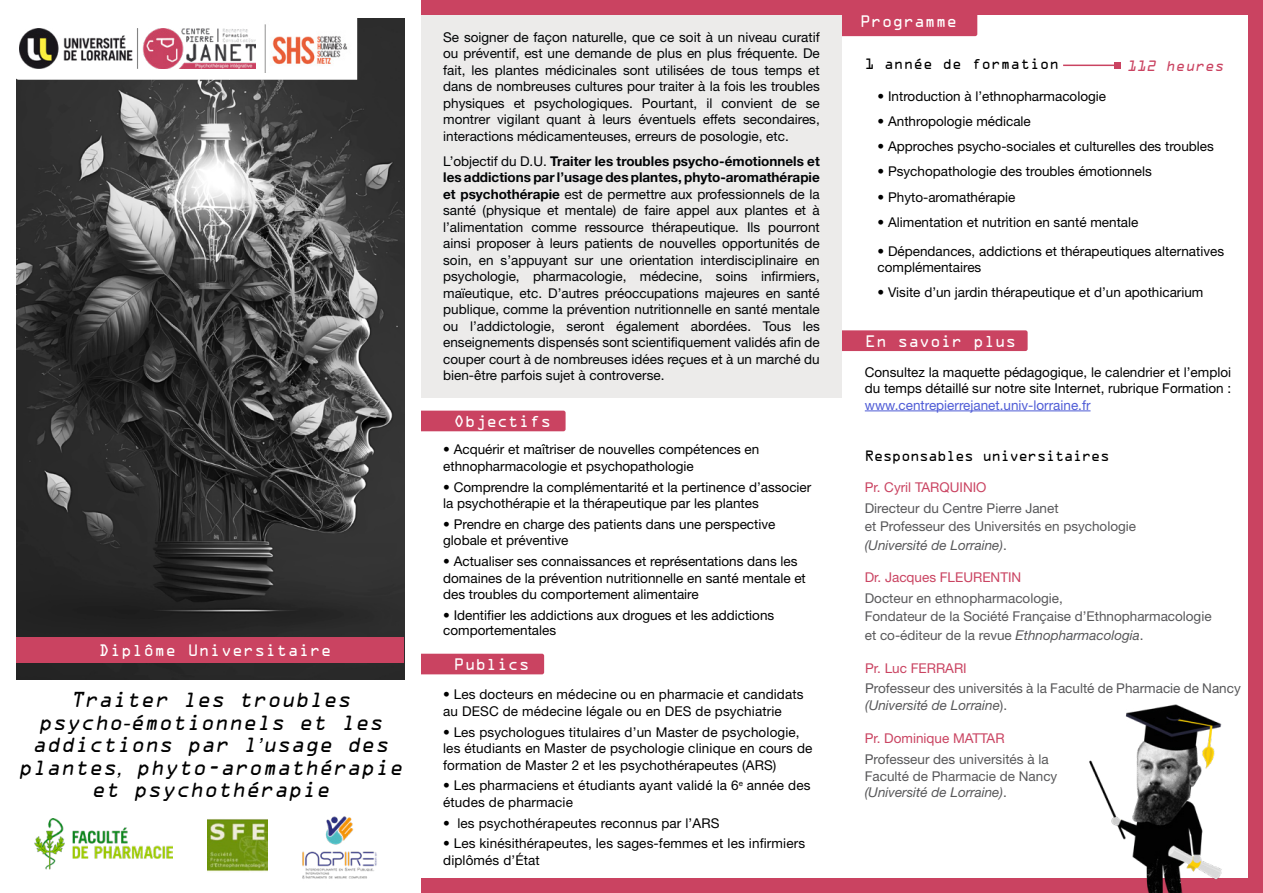
<style>
.page{position:relative;width:1263px;height:893px;background:#fff}
.page>*{position:absolute;margin:0;border:0;box-sizing:border-box;transform-origin:0 0}
.t1{font:italic 19.5px/22.5px "OCRA Std";color:#000;text-align:center}
.t2{font:15px "OCRA Std";color:#fff}
.t3{font:15px "OCRA Std";letter-spacing:.02em;color:#fff}
.t4{font:13.5px/16.5px "Helvetica Neue LT Std";color:#000}
.t5{font:13.5px/16.5px "Helvetica Neue LT Std";color:#010305;text-align:justify}
.t6{font:13.5px/18.3px "Helvetica Neue LT Std";color:#58585a}
.t7{font:13.5px "Helvetica Neue LT Std";color:#ca4462}
.t8{font:13.5px "Helvetica Neue LT Std";color:#4f5cd6}
.t9{font:13.5px "OCRA Std";letter-spacing:-.05em;color:#000}
.t10{font:13.5px "OCRA Std";color:#000}
.t11{font:italic 13.5px "OCRA Std";color:#ca4361}
.s1{font-family:"Helvetica Neue LT Std"}
.s2{font-weight:700}
.s3{font-style:italic}
</style>
<div class="page">
<div style="left:421px;top:0;width:842px;height:15px;background:#ca4361"></div>
<div style="left:1248px;top:0;width:15px;height:893px;background:#ca4361"></div>
<div style="left:421px;top:878px;width:842px;height:15px;background:#ca4361"></div>
<img style="left:17px;top:18px;width:387px;height:661px">
<div style="left:17px;top:637px;width:387px;height:26px;background:#ca4361"></div>
<svg style="left:16px;top:18px;width:341px;height:62px"></svg>
<div style="left:421px;top:15px;width:421px;height:383px;background:#ecebea"></div>
<div style="left:421px;top:654px;width:123px;height:20px;background:#ca4361"></div>
<div style="left:421px;top:411px;width:145px;height:20px;background:#ca4361"></div>
<div style="left:842px;top:330px;width:185px;height:21px;background:#ca4361"></div>
<img style="left:1089px;top:704px;width:133px;height:189px">
<hr style="left:865px;top:411px;width:225px;height:1px;background:#4f5cd6">
<hr style="left:1063px;top:65px;width:55px;height:1px;background:#ca4361">
<svg style="left:1114px;top:62px;width:6px;height:6px"></svg>
<img style="left:19px;top:29px;width:236px;height:39px">
<img style="left:260px;top:21px;width:92px;height:51px">
<img style="left:34px;top:819px;width:138px;height:51px">
<img style="left:207px;top:819px;width:60px;height:53px">
<img style="left:302px;top:816px;width:75px;height:63px">
<div style="left:842px;top:15px;width:135px;height:21px;background:#ca4361"></div>
<p class="t3" style="left:99px;top:644px;width:234px">Diplôme Universitaire</p>
<h1 class="t1" style="left:18px;top:690px;width:390px">Traiter les troubles psycho<span class="s1">-</span>émotionnels et les addictions par l<span class="s1">’</span>usage des plantes<span class="s1">,</span> phyto-aromathérapie et psychothérapie</h1>
<p class="t5" style="left:443px;top:28px;width:378px">Se soigner de façon naturelle, que ce soit à un niveau curatif ou préventif, est une demande de plus en plus fréquente. De fait, les plantes médicinales sont utilisées de tous temps et dans de nombreuses cultures pour traiter à la fois les troubles physiques et psychologiques. Pourtant, il convient de se montrer vigilant quant à leurs éventuels effets secondaires, interactions médicamenteuses, erreurs de posologie, etc.</p>
<p class="t5" style="left:443px;top:152px;width:378px">L’objectif du D.U. <span class="s2">Traiter les troubles psycho-émotionnels et les addictions par l’usage des plantes, phyto-aromathérapie et psychothérapie</span> est de permettre aux professionnels de la santé (physique et mentale) de faire appel aux plantes et à l’alimentation comme ressource thérapeutique. Ils pourront ainsi proposer à leurs patients de nouvelles opportunités de soin, en s’appuyant sur une orientation interdisciplinaire en psychologie, pharmacologie, médecine, soins infirmiers, maïeutique, etc. D’autres préoccupations majeures en santé publique, comme la prévention nutritionnelle en santé mentale ou l’addictologie, seront également abordées. Tous les enseignements dispensés sont scientifiquement validés afin de couper court à de nombreuses idées reçues et à un marché du bien-être parfois sujet à controverse.</p>
<p class="t2" style="left:454px;top:414px;width:99px">Objectifs</p>
<p class="t4" style="left:443px;top:441px;width:318px">• Acquérir et maîtriser de nouvelles compétences en ethnopharmacologie et psychopathologie</p>
<p class="t4" style="left:443px;top:478px;width:370px">• Comprendre la complémentarité et la pertinence d’associer la psychothérapie et la thérapeutique par les plantes</p>
<p class="t4" style="left:443px;top:516px;width:334px">• Prendre en charge des patients dans une perspective globale et préventive</p>
<p class="t4" style="left:443px;top:553px;width:364px">• Actualiser ses connaissances et représentations dans les domaines de la prévention nutritionnelle en santé mentale et des troubles du comportement alimentaire</p>
<p class="t4" style="left:443px;top:607px;width:333px;line-height:15px">• Identifier les addictions aux drogues et les addictions comportementales</p>
<p class="t2" style="left:454px;top:657px;width:77px">Publics</p>
<p class="t4" style="left:443px;top:686px;width:362px">• Les docteurs en médecine ou en pharmacie et candidats au DESC de médecine légale ou en DES de psychiatrie</p>
<p class="t4" style="left:443px;top:723px;width:371px">• Les psychologues titulaires d’un Master de psychologie, les étudiants en Master de psychologie clinique en cours de formation de Master 2 et les psychothérapeutes (ARS)</p>
<p class="t4" style="left:443px;top:777px;width:369px">• Les pharmaciens et étudiants ayant validé la 6<sup>e</sup> année des études de pharmacie</p>
<p class="t4" style="left:443px;top:814px;width:278px">• les psychothérapeutes reconnus par l’ARS</p>
<p class="t4" style="left:443px;top:835px;width:363px">• Les kinésithérapeutes, les sages-femmes et les infirmiers diplômés d’État</p>
<p class="t2" style="left:860px;top:14px;width:99px">Programme</p>
<p class="t10" style="left:865px;top:58px;width:196px">1 année de formation</p>
<p class="t4" style="left:877px;top:88px;width:230px">• Introduction à l’ethnopharmacologie</p>
<p class="t4" style="left:877px;top:113px;width:155px">• Anthropologie médicale</p>
<p class="t4" style="left:877px;top:138px;width:338px">• Approches psycho-sociales et culturelles des troubles</p>
<p class="t4" style="left:877px;top:162px;width:276px">• Psychopathologie des troubles émotionnels</p>
<p class="t4" style="left:877px;top:189px;width:139px">• Phyto-aromathérapie</p>
<p class="t4" style="left:877px;top:213px;width:262px">• Alimentation et nutrition en santé mentale</p>
<p class="t4" style="left:877px;top:243px;width:348px">• Dépendances, addictions et thérapeutiques alternatives complémentaires</p>
<p class="t4" style="left:877px;top:284px;width:327px">• Visite d’un jardin thérapeutique et d’un apothicarium</p>
<p class="t11" style="left:1127px;top:59px;width:101px">112 heures</p>
<p class="t2" style="left:865px;top:334px;width:153px">En savoir plus</p>
<p class="t4" style="left:865px;top:363px;width:368px">Consultez la maquette pédagogique, le calendrier et l’emploi du temps détaillé sur notre site Internet, rubrique Formation :</p>
<p class="t8" style="left:865px;top:397px;width:227px">www.centrepierrejanet.univ-lorraine.fr</p>
<p class="t9" style="left:865px;top:449px;width:246px">Responsables universitaires</p>
<p class="t7" style="left:865px;top:480px;width:123px">Pr. Cyril TARQUINIO</p>
<p class="t6" style="left:865px;top:499px;width:273px">Directeur du Centre Pierre Janet<br>et Professeur des Universités en psychologie <span class="s3">(Université de Lorraine)</span>.</p>
<p class="t7" style="left:865px;top:570px;width:158px">Dr. Jacques FLEURENTIN</p>
<p class="t6" style="left:865px;top:589px;width:348px">Docteur en ethnopharmacologie,<br>Fondateur de la Société Française d’Ethnopharmacologie et co-éditeur de la revue <span class="s3">Ethnopharmacologia</span>.</p>
<p class="t7" style="left:865px;top:660px;width:103px">Pr. Luc FERRARI</p>
<p class="t6" style="left:865px;top:680px;width:377px;line-height:16.5px">Professeur des universités à la Faculté de Pharmacie de Nancy <span class="s3">(Université de Lorraine</span>).</p>
<p class="t7" style="left:865px;top:730px;width:141px">Pr. Dominique MATTAR</p>
<p class="t6" style="left:865px;top:751px;width:194px;line-height:16.5px">Professeur des universités à la<br>Faculté de Pharmacie de Nancy <span class="s3">(Université de Lorraine)</span>.</p>
</div>
